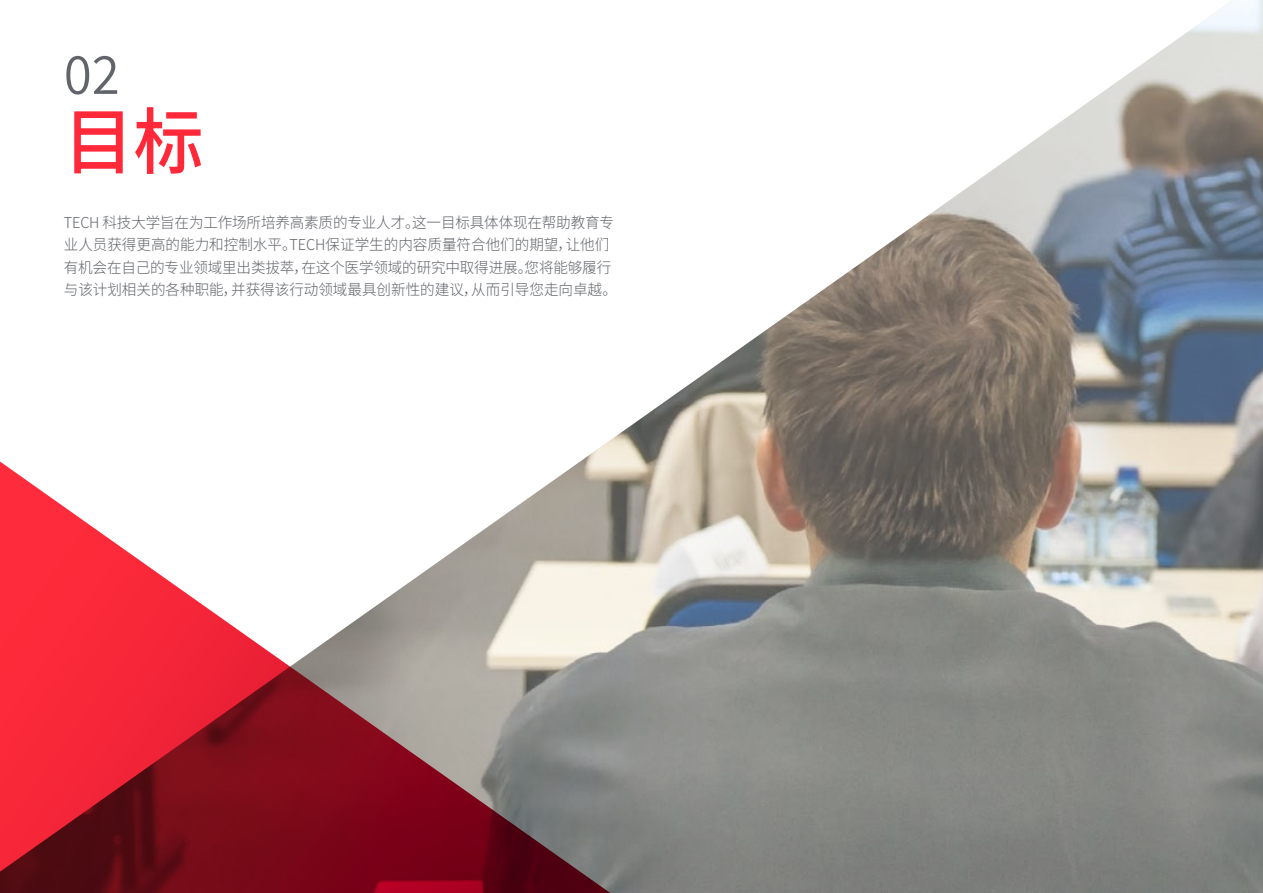
<style>
.page{position:relative;width:1263px;height:893px;background:#fff}
.page>*{position:absolute;margin:0;border:0;box-sizing:border-box;transform-origin:0 0}
.t1{font:500 72px "Source Han Sans CN";color:#ff293a}
.t2{font:52.5px "Source Han Sans CN";color:#61646a}
.t3{font:300 15px/22.5px "Source Han Sans CN";letter-spacing:-.01em;color:#61646a}
</style>
<div class="page">
<img style="left:602px;top:0;width:661px;height:893px">
<svg style="left:0;top:446px;width:640px;height:447px"></svg>
<h2 class="t2" style="left:64px;top:45px;width:57px">02</h2>
<h1 class="t1" style="left:64px;top:101px;width:141px">目标</h1>
<p class="t3" style="left:64px;top:211px;width:555px">TECH 科技大学旨在为工作场所培养高素质的专业人才。这一目标具体体现在帮助教育专业人员获得更高的能力和控制水平。TECH保证学生的内容质量符合他们的期望，让他们有机会在自己的专业领域里出类拔萃，在这个医学领域的研究中取得进展。您将能够履行与该计划相关的各种职能，并获得该行动领域最具创新性的建议，从而引导您走向卓越。</p>
</div>
